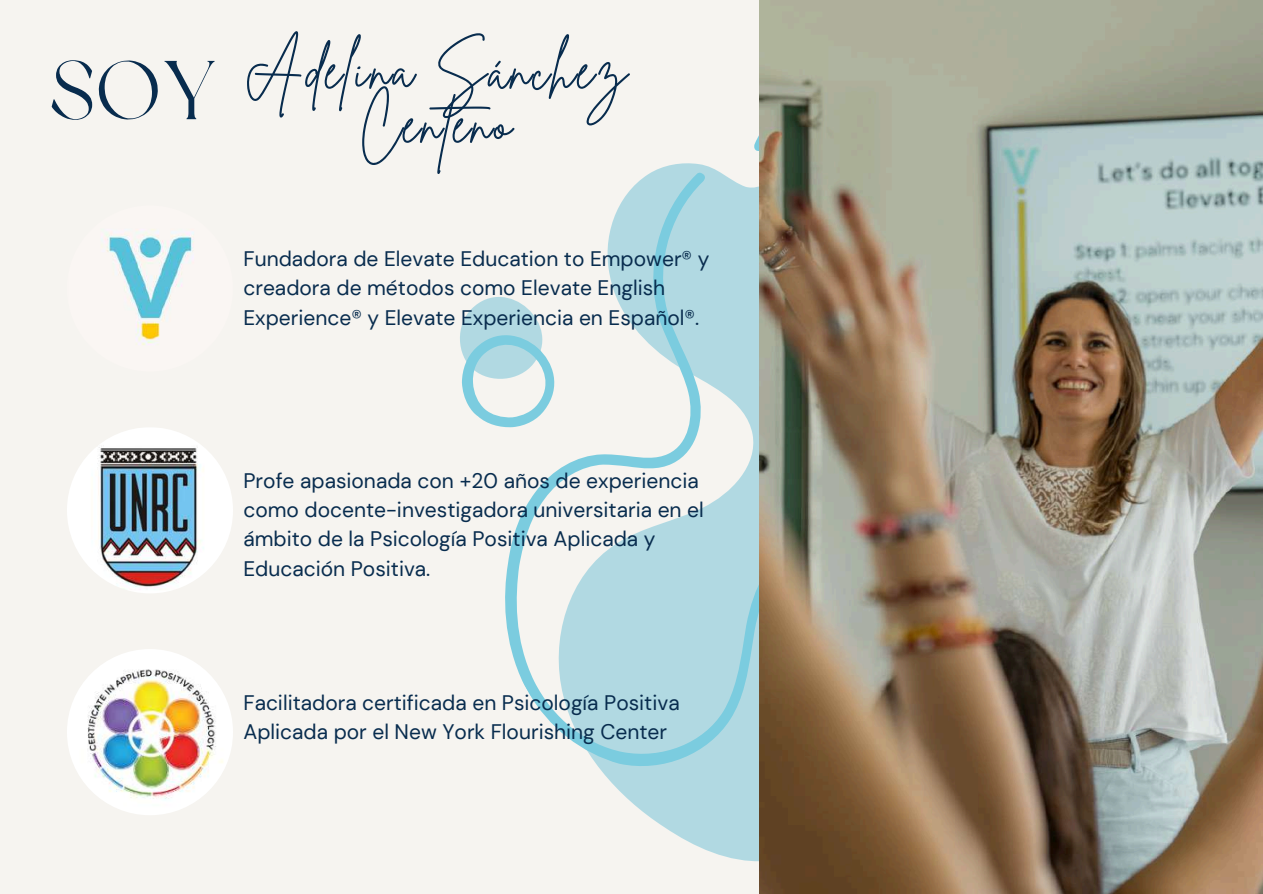
<style>
.page{position:relative;width:1263px;height:894px;background:#fff}
.page>*{position:absolute;margin:0;border:0;box-sizing:border-box;transform-origin:0 0}
.t1{font:82.8px "Dream Avenue";color:#082c4e}
.t2{font:54.45px "Brittany Signature";letter-spacing:.045em;color:#082c4e}
.t3{font:21px/29.2px "DM Sans";color:#082c4e}
</style>
<div class="page">
<div style="left:0;top:0;width:1263px;height:893px;background:#f6f4f0"></div>
<svg style="left:647px;top:0;width:113px;height:893px"></svg>
<svg style="left:460px;top:7px;width:300px;height:808px"></svg>
<img style="left:760px;top:0;width:503px;height:893px">
<img style="left:67px;top:205px;width:166px;height:166px;border-radius:50%">
<img style="left:67px;top:427px;width:166px;height:166px;border-radius:50%">
<img style="left:67px;top:649px;width:166px;height:166px;border-radius:50%">
<h1 class="t1" style="left:49px;top:57px;width:169px">SOY</h1>
<h2 class="t2" style="left:244px;top:34px;width:384px">Adelina Sánchez</h2>
<h2 class="t2" style="left:359px;top:88px;width:154px">Centeno</h2>
<p class="t3" style="left:243px;top:244px;width:467px">Fundadora de Elevate Education to Empower® y creadora de métodos como Elevate English<br>Experience® y Elevate Experiencia en Español®.</p>
<p class="t3" style="left:243px;top:466px;width:462px">Profe apasionada con +20 años de experiencia como docente-investigadora universitaria en el ámbito de la Psicología Positiva Aplicada y Educación Positiva.</p>
<p class="t3" style="left:243px;top:688px;width:438px">Facilitadora certificada en Psicología Positiva<br>Aplicada por el New York Flourishing Center</p>
</div>
